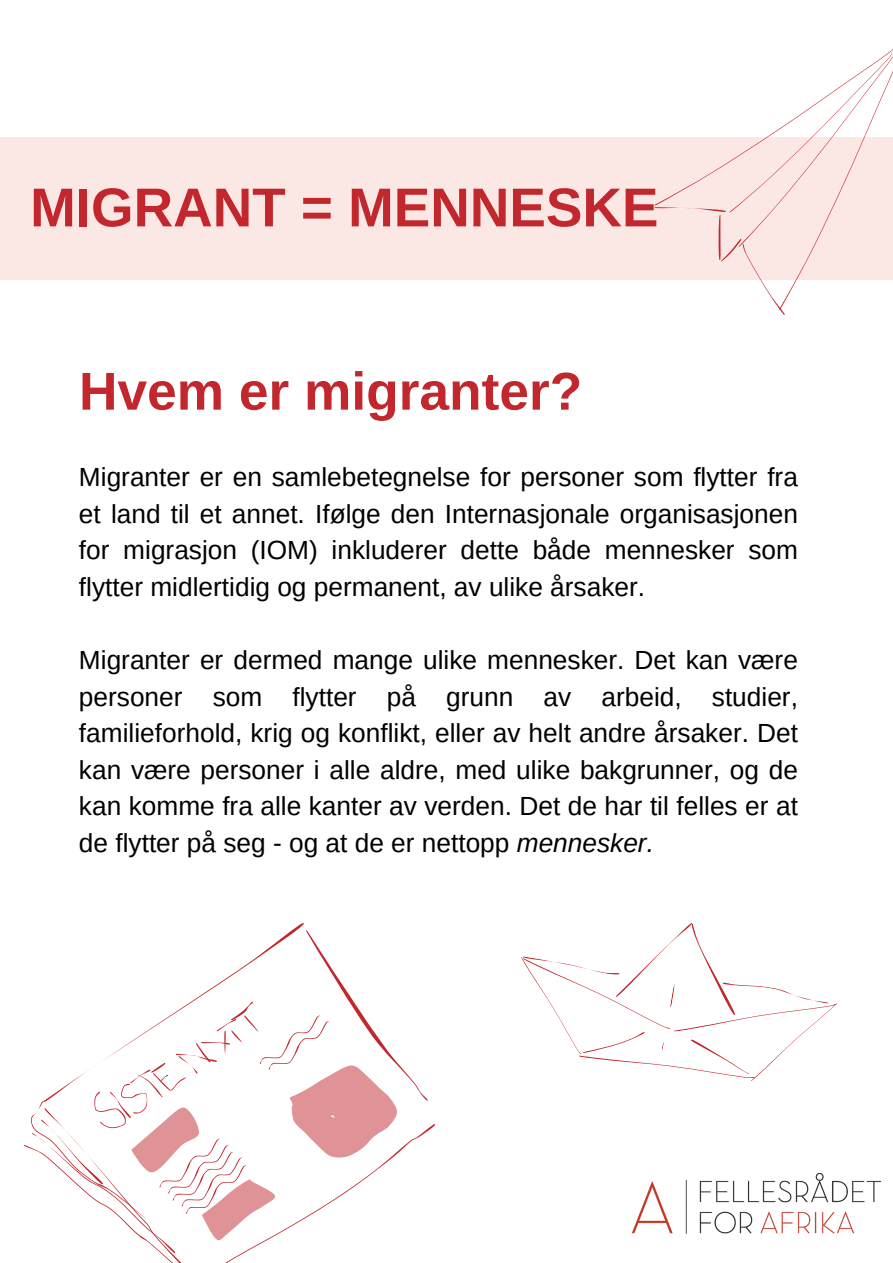
<style>
.page{position:relative;width:893px;height:1263px;background:#fff}
.page>*{position:absolute;margin:0;border:0;box-sizing:border-box;transform-origin:0 0}
.t1{font:700 54.75px "Arimo";color:#c1272d}
.t2{font:700 53.25px "Arimo";color:#c1272d}
.t3{font:26.25px/36.6px "Arimo";color:#000;text-align:justify}
.s1{font-style:italic}
</style>
<div class="page">
<div style="left:0;top:137px;width:893px;height:142px;background:#fbe7e4"></div>
<svg style="left:654px;top:49px;width:239px;height:266px"></svg>
<svg style="left:521px;top:923px;width:316px;height:158px"></svg>
<img style="left:632px;top:1174px;width:248px;height:59px">
<svg style="left:24px;top:930px;width:411px;height:333px"></svg>
<h1 class="t1" style="left:30px;top:177px;width:630px">MIGRANT = MENNESKE</h1>
<p class="t2" style="left:79px;top:361px;width:504px">Hvem er migranter?</p>
<p class="t3" style="left:79px;top:459px;width:720px">Migranter er en samlebetegnelse for personer som flytter fra et land til et annet. Ifølge den Internasjonale organisasjonen for migrasjon (IOM) inkluderer dette både mennesker som flytter midlertidig og permanent, av ulike årsaker.</p>
<p class="t3" style="left:79px;top:642px;width:720px">Migranter er dermed mange ulike mennesker. Det kan være personer som flytter på grunn av arbeid, studier, familieforhold, krig og konflikt, eller av helt andre årsaker. Det kan være personer i alle aldre, med ulike bakgrunner, og de kan komme fra alle kanter av verden. Det de har til felles er at de flytter på seg - og at de er nettopp <span class="s1">mennesker.</span></p>
</div>
